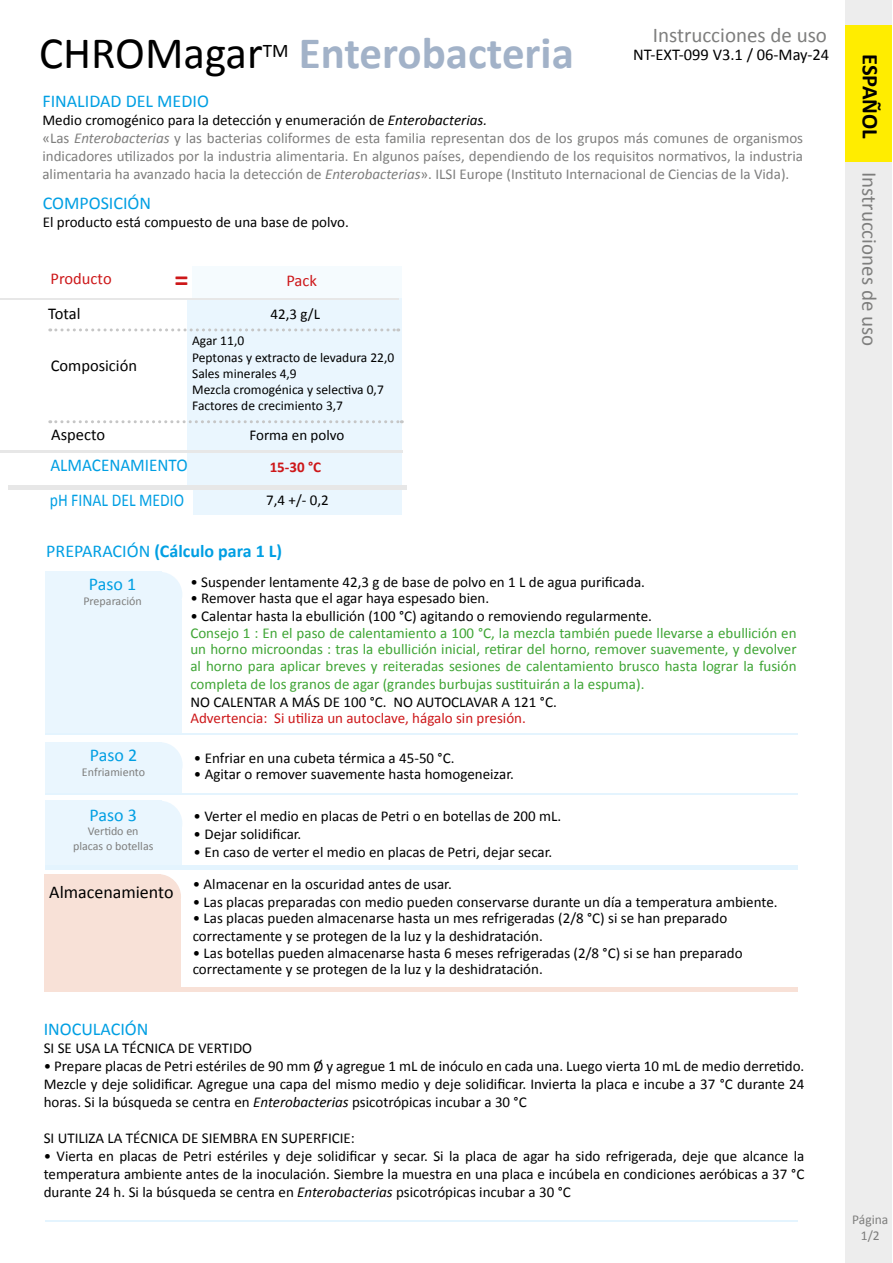
<style>
.page{position:relative;width:893px;height:1263px;background:#fff}
.page>*{position:absolute;margin:0;border:0;box-sizing:border-box;transform-origin:0 0}
.t1{font:700 45px "Calibri";color:#a2b2c8}
.t2{font:45px "Calibri";color:#000}
.t3{font:700 28.5px "Calibri";color:#cd1719}
.t4{font:700 22.5px "Calibri";color:#000}
.t5{font:21px "Calibri";color:#7e7e7d}
.t6{font:19.2px "Calibri";color:#000}
.t7{font:18px "Calibri";color:#009fe3}
.t8{font:700 18px "Calibri";color:#009fe3}
.t9{font:18px "Calibri";color:#009fe3;scale:.87 1}
.t10{font:18px "Calibri";color:#000}
.t11{font:18px "Calibri";color:#009fe3;scale:.95 1}
.t12{font:16.5px "Calibri";color:#000}
.t13{font:16.5px "Calibri";color:#cd1719}
.t14{font:15px/18px "Calibri";color:#000}
.t15{font:15px/18px "Calibri";color:#7e7e7d}
.t16{font:15px/16.5px "Calibri";color:#3fa535;text-align:justify}
.t17{font:15px "Calibri";color:#cd1719}
.t18{font:700 15px "Calibri";color:#cd1719}
.t19{font:13.5px/16.2px "Calibri";color:#000}
.t20{font:13.5px/16.2px "Calibri";color:#7e7e7d}
.t21{font:12px/14.4px "Calibri";color:#7e7e7d;text-align:center}
.s1{color:#000}
.s2{font-style:italic;color:#000}
.s3{font-style:italic}
.s4{font-weight:400}
</style>
<div class="page">
<div style="left:45px;top:600px;width:137px;height:133px;background:#eaf6fe"></div>
<div style="left:45px;top:571px;width:117px;height:40px;background:#eaf6fe"></div>
<div style="left:137px;top:572px;width:45px;height:45px;background:#eaf6fe;border-radius:50%"></div>
<div style="left:44px;top:874px;width:116px;height:49px;background:#f8e1d7"></div>
<div style="left:136px;top:874px;width:45px;height:45px;background:#f8e1d7;border-radius:50%"></div>
<div style="left:44px;top:900px;width:137px;height:92px;background:#f8e1d7"></div>
<div style="left:45px;top:987px;width:753px;height:5px;background:#f8e1d7"></div>
<div style="left:45px;top:742px;width:117px;height:49px;background:#eaf6fe"></div>
<div style="left:137px;top:742px;width:46px;height:45px;background:#eaf6fe;border-radius:50%"></div>
<div style="left:45px;top:768px;width:137px;height:26px;background:#eaf6fe"></div>
<hr style="left:45px;top:733px;width:753px;height:2px;background:#e4f4fe">
<div style="left:192px;top:266px;width:210px;height:33px;background:#f5fbfe"></div>
<div style="left:193px;top:489px;width:209px;height:26px;background:#eaf6fe"></div>
<div style="left:188px;top:299px;width:214px;height:186px;background:#eaf6fe"></div>
<hr style="left:9px;top:485px;width:398px;height:4px;background:#e7e7e7">
<hr style="left:0;top:298px;width:398px;height:2px;background:#e7e7e7">
<svg style="left:50px;top:420px;width:352px;height:3px"></svg>
<svg style="left:50px;top:328px;width:349px;height:3px"></svg>
<hr style="left:0;top:450px;width:403px;height:3px;background:#e7e7e7">
<hr style="left:45px;top:793px;width:753px;height:2px;background:#e4f4fe">
<div style="left:45px;top:800px;width:117px;height:49px;background:#eaf6fe"></div>
<div style="left:137px;top:801px;width:45px;height:45px;background:#eaf6fe;border-radius:50%"></div>
<div style="left:45px;top:827px;width:137px;height:39px;background:#eaf6fe"></div>
<hr style="left:45px;top:866px;width:753px;height:4px;background:#e4f4fe">
<hr style="left:45px;top:1220px;width:753px;height:2px;background:#e4f4fe">
<div style="left:845px;top:0;width:47px;height:1263px;background:#ededed"></div>
<div style="left:845px;top:25px;width:47px;height:136px;background:#ffed00"></div>
<h3 class="t5" style="left:653px;top:20px;width:176px">Instrucciones de uso</h3>
<h1 class="t2" style="left:39px;top:22px;width:225px">CHROMagar</h1>
<p class="t6" style="left:263px;top:37px;width:27px">TM</p>
<h1 class="t1" style="left:299px;top:21px;width:277px">Enterobacteria</h1>
<p class="t7" style="left:42px;top:89px;width:168px">FINALIDAD DEL MEDIO</p>
<p class="t15" style="left:42px;top:111px;width:762px"><span class="s1">Medio cromogénico para la detección y enumeración de</span> <span class="s2">Enterobacterias.<br></span>«Las <span class="s3">Enterobacterias</span> y las bacterias coliformes de esta familia representan dos de los grupos más comunes de organismos indicadores utilizados por la industria alimentaria. En algunos países, dependiendo de los requisitos normativos, la industria alimentaria ha avanzado hacia la detección de <span class="s3">Enterobacterias</span>». ILSI Europe (Instituto Internacional de Ciencias de la Vida).</p>
<p class="t12" style="left:633px;top:43px;width:198px">NT-EXT-099 V3.1 / 06-May-24</p>
<p class="t7" style="left:43px;top:190px;width:110px">COMPOSICIÓN</p>
<p class="t14" style="left:43px;top:212px;width:308px">El producto está compuesto de una base de polvo.</p>
<p class="t13" style="left:51px;top:267px;width:63px">Producto</p>
<h2 class="t3" style="left:174px;top:260px;width:16px">=</h2>
<p class="t13" style="left:286px;top:269px;width:32px">Pack</p>
<p class="t12" style="left:48px;top:302px;width:34px">Total</p>
<p class="t14" style="left:270px;top:304px;width:51px">42,3 g/L</p>
<p class="t12" style="left:51px;top:354px;width:88px">Composición</p>
<p class="t19" style="left:192px;top:332px;width:204px">Agar 11,0<br>Peptonas y extracto de levadura 22,0<br>Sales minerales 4,9<br>Mezcla cromogénica y selectiva 0,7<br>Factores de crecimiento 3,7</p>
<p class="t12" style="left:51px;top:423px;width:55px">Aspecto</p>
<p class="t14" style="left:249px;top:425px;width:96px">Forma en polvo</p>
<p class="t11" style="left:50px;top:452px;width:146px">ALMACENAMIENTO</p>
<p class="t18" style="left:270px;top:457px;width:53px">15-30 °C</p>
<p class="t14" style="left:266px;top:490px;width:64px">7,4 +/- 0,2</p>
<p class="t9" style="left:50px;top:488px;width:156px">pH FINAL DEL MEDIO</p>
<p class="t8" style="left:46px;top:538px;width:237px"><span class="s4">PREPARACIÓN</span> (Cálculo para 1 L)</p>
<p class="t7" style="left:89px;top:572px;width:49px">Paso 1</p>
<p class="t21" style="left:83px;top:593px;width:60px">Preparación</p>
<p class="t7" style="left:90px;top:743px;width:49px">Paso 2</p>
<p class="t21" style="left:82px;top:764px;width:65px">Enfriamiento</p>
<p class="t7" style="left:90px;top:802px;width:49px">Paso 3</p>
<p class="t21" style="left:73px;top:824px;width:82px">Vertido en placas o botellas</p>
<p class="t10" style="left:49px;top:879px;width:126px">Almacenamiento</p>
<p class="t14" style="left:190px;top:572px;width:456px">• Suspender lentamente 42,3 g de base de polvo en 1 L de agua purificada.</p>
<p class="t14" style="left:190px;top:589px;width:300px">• Remover hasta que el agar haya espesado bien.</p>
<p class="t14" style="left:190px;top:607px;width:463px">• Calentar hasta la ebullición (100 °C) agitando o removiendo regularmente.</p>
<p class="t16" style="left:190px;top:624px;width:608px">Consejo 1 : En el paso de calentamiento a 100 °C, la mezcla también puede llevarse a ebullición en un horno microondas : tras la ebullición inicial, retirar del horno, remover suavemente, y devolver al horno para aplicar breves y reiteradas sesiones de calentamiento brusco hasta lograr la fusión</p>
<p class="t16" style="left:190px;top:675px;width:456px">completa de los granos de agar (grandes burbujas sustituirán a la espuma).</p>
<p class="t14" style="left:190px;top:692px;width:368px">NO CALENTAR A MÁS DE 100 °C. NO AUTOCLAVAR A 121 °C.</p>
<p class="t17" style="left:190px;top:708px;width:337px">Advertencia: Si utiliza un autoclave, hágalo sin presión.</p>
<p class="t14" style="left:194px;top:748px;width:262px">• Enfriar en una cubeta térmica a 45-50 °C.</p>
<p class="t14" style="left:194px;top:765px;width:322px">• Agitar o remover suavemente hasta homogeneizar.</p>
<p class="t14" style="left:194px;top:807px;width:369px">• Verter el medio en placas de Petri o en botellas de 200 mL.</p>
<p class="t14" style="left:194px;top:825px;width:109px">• Dejar solidificar.</p>
<p class="t14" style="left:194px;top:843px;width:360px">• En caso de verter el medio en placas de Petri, dejar secar.</p>
<p class="t14" style="left:193px;top:874px;width:261px">• Almacenar en la oscuridad antes de usar.</p>
<p class="t14" style="left:193px;top:892px;width:586px">• Las placas preparadas con medio pueden conservarse durante un día a temperatura ambiente.</p>
<p class="t14" style="left:193px;top:909px;width:536px">• Las placas pueden almacenarse hasta un mes refrigeradas (2/8 °C) si se han preparado correctamente y se protegen de la luz y la deshidratación.</p>
<p class="t14" style="left:193px;top:944px;width:551px;line-height:16.5px">• Las botellas pueden almacenarse hasta 6 meses refrigeradas (2/8 °C) si se han preparado correctamente y se protegen de la luz y la deshidratación.</p>
<p class="t7" style="left:44px;top:1016px;width:106px">INOCULACIÓN</p>
<p class="t14" style="left:44px;top:1038px;width:210px">SI SE USA LA TÉCNICA DE VERTIDO</p>
<p class="t14" style="left:44px;top:1056px;width:762px;text-align:justify">• Prepare placas de Petri estériles de 90 mm Ø y agregue 1 mL de inóculo en cada una. Luego vierta 10 mL de medio derretido.<br>Mezcle y deje solidificar. Agregue una capa del mismo medio y deje solidificar. Invierta la placa e incube a 37 °C durante 24 horas. Si la búsqueda se centra en <span class="s3">Enterobacterias</span> psicotrópicas incubar a 30 °C</p>
<p class="t14" style="left:44px;top:1128px;width:313px">SI UTILIZA LA TÉCNICA DE SIEMBRA EN SUPERFICIE:</p>
<p class="t14" style="left:44px;top:1146px;width:762px;text-align:justify">• Vierta en placas de Petri estériles y deje solidificar y secar. Si la placa de agar ha sido refrigerada, deje que alcance la temperatura ambiente antes de la inoculación. Siembre la muestra en una placa e incúbela en condiciones aeróbicas a 37 °C durante 24 h. Si la búsqueda se centra en <span class="s3">Enterobacterias</span> psicotrópicas incubar a 30 °C</p>
<h3 class="t4" style="left:886px;top:54px;width:87px;rotate:90deg">ESPAÑOL</h3>
<h3 class="t5" style="left:884px;top:172px;width:176px;rotate:90deg">Instrucciones de uso</h3>
<p class="t20" style="left:852px;top:1211px;width:38px;text-align:center">Página<br>1/2</p>
<p class="t20" style="left:858px;top:1211px;width:28px">Page<br>2 3</p>
</div>
